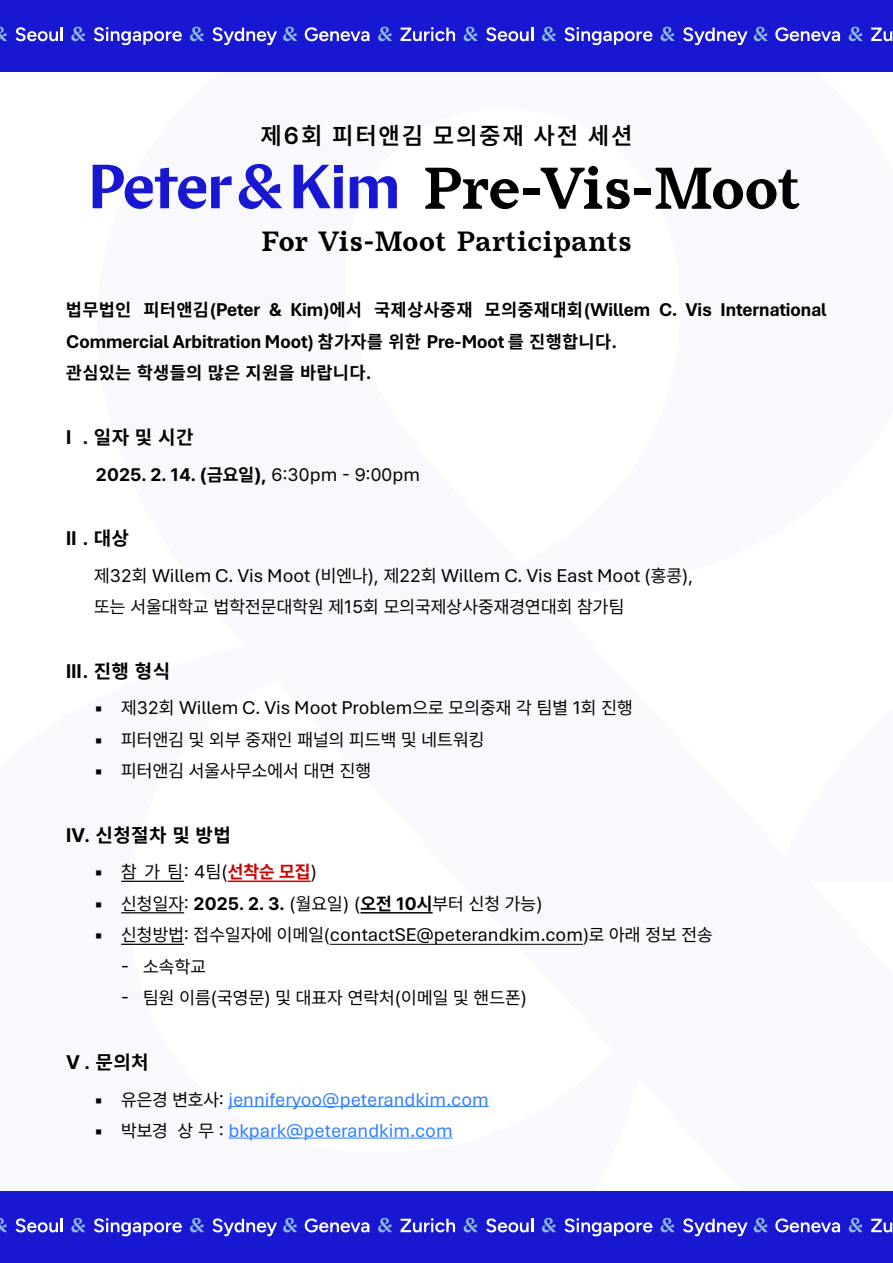
<style>
.page{position:relative;width:893px;height:1263px;background:#fff}
.page>*{position:absolute;margin:0;border:0;box-sizing:border-box;transform-origin:0 0}
.t1{font:700 57px "Studio Feixen Serif";color:#000}
.t2{font:700 27px "Studio Feixen Serif";letter-spacing:.025em;color:#000}
.t3{font:600 24px "Pretendard";letter-spacing:.1em;color:#000}
.t4{font:19.5px "Aptos";color:#000}
.t5{font:700 19.5px/31.5px "Aptos Display";color:#000}
.t6{font:19.5px "Aptos";color:#3180ff}
.t7{font:700 19.5px "Pretendard";letter-spacing:.05em;color:#000}
.t8{font:18px "Pretendard";letter-spacing:.01em;color:#000}
.t9{font:700 18px "Pretendard";letter-spacing:.01em;color:#000}
.t10{font:700 18px "Pretendard";letter-spacing:.05em;color:#000}
.s1{font-family:"Pretendard";font-size:18px}
.s2{font-weight:400}
.s3{font-family:"Aptos";font-weight:400;font-size:19.5px}
.s4{font-weight:700;color:#d10000}
.s5{font-weight:700}
.s6{font-family:"Pretendard";font-size:18px;color:#000}
</style>
<div class="page">
<div style="left:0;top:1191px;width:892px;height:72px;background:#1818d3"></div>
<svg style="left:0;top:1218px;width:7px;height:14px"></svg>
<svg style="left:16px;top:1218px;width:47px;height:14px"></svg>
<svg style="left:94px;top:1218px;width:88px;height:18px"></svg>
<svg style="left:213px;top:1218px;width:64px;height:18px"></svg>
<svg style="left:190px;top:1218px;width:14px;height:14px"></svg>
<svg style="left:283px;top:1218px;width:14px;height:14px"></svg>
<svg style="left:378px;top:1218px;width:14px;height:14px"></svg>
<svg style="left:464px;top:1218px;width:14px;height:14px"></svg>
<svg style="left:305px;top:1218px;width:64px;height:14px"></svg>
<svg style="left:401px;top:1218px;width:54px;height:14px"></svg>
<svg style="left:486px;top:1218px;width:47px;height:14px"></svg>
<svg style="left:71px;top:1218px;width:14px;height:14px"></svg>
<svg style="left:564px;top:1218px;width:88px;height:18px"></svg>
<svg style="left:683px;top:1218px;width:65px;height:18px"></svg>
<svg style="left:661px;top:1218px;width:14px;height:14px"></svg>
<svg style="left:754px;top:1218px;width:14px;height:14px"></svg>
<svg style="left:849px;top:1218px;width:14px;height:14px"></svg>
<svg style="left:775px;top:1218px;width:65px;height:14px"></svg>
<svg style="left:871px;top:1219px;width:21px;height:13px"></svg>
<svg style="left:542px;top:1218px;width:14px;height:14px"></svg>
<div style="left:0;top:0;width:892px;height:72px;background:#1818d3"></div>
<svg style="left:0;top:27px;width:7px;height:14px"></svg>
<svg style="left:16px;top:27px;width:47px;height:14px"></svg>
<svg style="left:94px;top:27px;width:88px;height:18px"></svg>
<svg style="left:213px;top:27px;width:64px;height:18px"></svg>
<svg style="left:190px;top:27px;width:14px;height:14px"></svg>
<svg style="left:283px;top:27px;width:14px;height:14px"></svg>
<svg style="left:378px;top:27px;width:14px;height:14px"></svg>
<svg style="left:464px;top:27px;width:14px;height:14px"></svg>
<svg style="left:305px;top:27px;width:64px;height:14px"></svg>
<svg style="left:401px;top:27px;width:54px;height:14px"></svg>
<svg style="left:486px;top:27px;width:47px;height:14px"></svg>
<svg style="left:71px;top:27px;width:14px;height:14px"></svg>
<svg style="left:564px;top:27px;width:88px;height:18px"></svg>
<svg style="left:683px;top:27px;width:65px;height:18px"></svg>
<svg style="left:661px;top:27px;width:14px;height:14px"></svg>
<svg style="left:754px;top:27px;width:14px;height:14px"></svg>
<svg style="left:849px;top:27px;width:14px;height:14px"></svg>
<svg style="left:775px;top:27px;width:65px;height:14px"></svg>
<svg style="left:871px;top:28px;width:21px;height:13px"></svg>
<svg style="left:542px;top:27px;width:14px;height:14px"></svg>
<hr style="left:121px;top:881px;width:63px;height:1px;background:#000">
<hr style="left:228px;top:880px;width:83px;height:2px;background:#d10000">
<hr style="left:121px;top:912px;width:63px;height:1px;background:#000">
<hr style="left:360px;top:912px;width:73px;height:1px;background:#000">
<hr style="left:121px;top:944px;width:63px;height:1px;background:#000">
<hr style="left:330px;top:944px;width:253px;height:1px;background:#000">
<hr style="left:228px;top:1106px;width:261px;height:1px;background:#3180ff">
<hr style="left:229px;top:1138px;width:224px;height:1px;background:#3180ff">
<svg style="left:93px;top:165px;width:139px;height:44px"></svg>
<svg style="left:239px;top:164px;width:43px;height:45px"></svg>
<svg style="left:294px;top:165px;width:49px;height:43px"></svg>
<svg style="left:350px;top:176px;width:47px;height:32px"></svg>
<div style="left:334px;top:165px;width:9px;height:7px;background:#1818d3"></div>
<h3 class="t3" style="left:261px;top:118px;width:373px">제6회 피터앤김 모의중재 사전 세션</h3>
<h1 class="t1" style="left:423px;top:151px;width:378px">Pre-Vis-Moot</h1>
<h2 class="t2" style="left:261px;top:223px;width:372px">For Vis-Moot Participants</h2>
<p class="t5" style="left:66px;top:293px;width:762px"><span class="s1">법무법인 피터앤김</span>(Peter &amp; Kim)<span class="s1">에서 국제상사중재 모의중재대회</span>(Willem C. Vis International<br>Commercial Arbitration Moot) <span class="s1">참가자를 위한</span> Pre-Moot <span class="s1">를 진행합니다.</span></p>
<p class="t10" style="left:66px;top:360px;width:306px">관심있는 학생들의 많은 지원을 바랍니다.</p>
<p class="t7" style="left:66px;top:423px;width:128px">Ⅰ . 일자 및 시간</p>
<p class="t9" style="left:96px;top:461px;width:326px">2025. 2. 14. (금요일), <span class="s2">6:30</span><span class="s3">pm</span> <span class="s2">- 9:00</span><span class="s3">pm</span></p>
<p class="t7" style="left:66px;top:524px;width:64px">Ⅱ . 대상</p>
<p class="t4" style="left:94px;top:562px;width:600px"><span class="s1">제32회</span> Willem C. Vis Moot <span class="s1">(비엔나), 제22회</span> Willem C. Vis East Moot <span class="s1">(홍콩),</span></p>
<p class="t8" style="left:94px;top:594px;width:531px">또는 서울대학교 법학전문대학원 제15회 모의국제상사중재경연대회 참가팀</p>
<p class="t7" style="left:66px;top:657px;width:105px">Ⅲ. 진행 형식</p>
<p class="t4" style="left:94px;top:695px;width:540px"><span class="s1">▪ 제32회</span> Willem C. Vis Moot Problem<span class="s1">으로 모의중재 각 팀별 1회 진행</span></p>
<p class="t8" style="left:94px;top:727px;width:392px">▪ 피터앤김 및 외부 중재인 패널의 피드백 및 네트워킹</p>
<p class="t8" style="left:94px;top:758px;width:278px">▪ 피터앤김 서울사무소에서 대면 진행</p>
<p class="t7" style="left:66px;top:821px;width:166px">Ⅳ. 신청절차 및 방법</p>
<p class="t8" style="left:94px;top:859px;width:224px">▪ 참 가 팀: 4팀(<span class="s4">선착순 모집</span>)</p>
<p class="t8" style="left:94px;top:891px;width:450px">▪ 신청일자: <span class="s5">2025. 2. 3.</span> (월요일) (<span class="s5">오전 10시</span>부터 신청 가능)</p>
<p class="t4" style="left:94px;top:922px;width:620px"><span class="s1">▪ 신청방법: 접수일자에 이메일</span>(contactSE@peterandkim.com)<span class="s1">로 아래 정보 전송</span></p>
<p class="t8" style="left:121px;top:954px;width:86px">- 소속학교</p>
<p class="t8" style="left:121px;top:985px;width:407px">- 팀원 이름(국영문) 및 대표자 연락처(이메일 및 핸드폰)</p>
<p class="t7" style="left:66px;top:1048px;width:84px">Ⅴ . 문의처</p>
<p class="t6" style="left:94px;top:1086px;width:396px"><span class="s6">▪ 유은경 변호사:</span> jenniferyoo@peterandkim.com</p>
<p class="t6" style="left:94px;top:1117px;width:360px"><span class="s6">▪ 박보경 상 무 :</span> bkpark@peterandkim.com</p>
</div>
